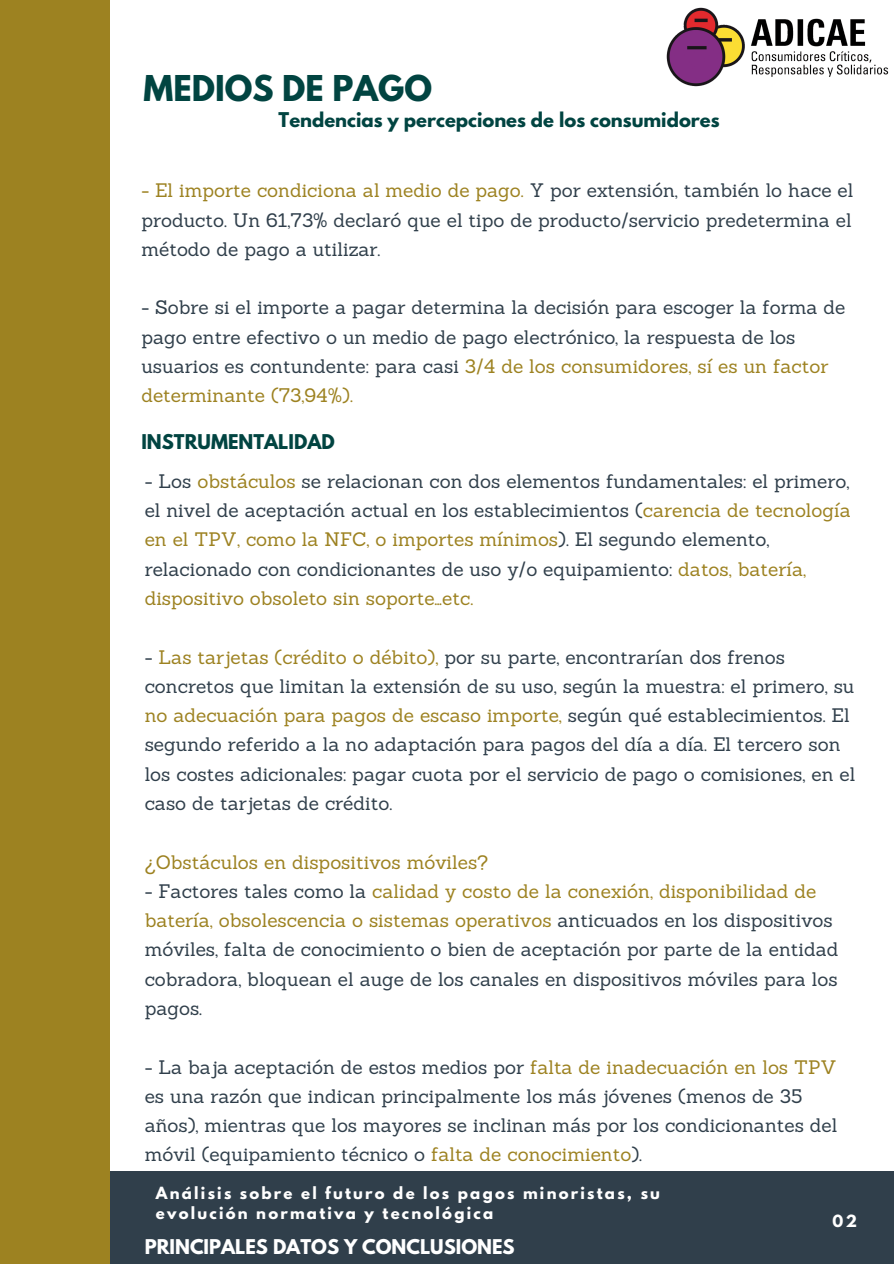
<style>
.page{position:relative;width:894px;height:1264px;background:#fff}
.page>*{position:absolute;margin:0;border:0;box-sizing:border-box;transform-origin:0 0}
.t1{font:700 31.5px "League Spartan";color:#014441}
.t2{font:19.05px/29.2px "Sanchez";color:#303f4b}
.t3{font:19.05px "Sanchez";color:#9d8221}
.t4{font:700 18px "League Spartan";color:#014441}
.t5{font:700 18px "League Spartan";color:#fff}
.t6{font:700 14.85px/19.2px "League Spartan";letter-spacing:.15em;color:#fff}
.s1{color:#9d8221}
</style>
<div class="page">
<div style="left:0;top:1171px;width:893px;height:92px;background:#303f4b"></div>
<div style="left:0;top:0;width:109px;height:1263px;background:#9d8221"></div>
<img style="left:666px;top:7px;width:223px;height:80px">
<h1 class="t1" style="left:143px;top:72px;width:290px">MEDIOS DE PAGO</h1>
<p class="t4" style="left:278px;top:111px;width:442px">Tendencias y percepciones de los consumidores</p>
<p class="t2" style="left:141px;top:176px;width:713px;text-align:justify"><span class="s1">- El importe condiciona al medio de pago.</span> Y por extensión, también lo hace el producto. Un 61,73% declaró que el tipo de producto/servicio predetermina el método de pago a utilizar.</p>
<p class="t2" style="left:141px;top:293px;width:705px">- Sobre si el importe a pagar determina la decisión para escoger la forma de pago entre efectivo o un medio de pago electrónico, la respuesta de los usuarios es contundente: para casi <span class="s1">3/4 de los consumidores, sí es un factor determinante (73,94%).</span></p>
<p class="t4" style="left:141px;top:432px;width:195px">INSTRUMENTALIDAD</p>
<p class="t2" style="left:145px;top:466px;width:707px">- Los <span class="s1">obstáculos</span> se relacionan con dos elementos fundamentales: el primero, el nivel de aceptación actual en los establecimientos (<span class="s1">carencia de tecnología en el TPV, como la NFC, o importes mínimos</span>). El segundo elemento, relacionado con condicionantes de uso y/o equipamiento: <span class="s1">datos, batería, dispositivo obsoleto sin soporte…etc.</span></p>
<p class="t2" style="left:145px;top:642px;width:712px">- <span class="s1">Las tarjetas (crédito o débito),</span> por su parte, encontrarían dos frenos concretos que limitan la extensión de su uso, según la muestra: el primero, su <span class="s1">no adecuación para pagos de escaso importe,</span> según qué establecimientos. El segundo referido a la no adaptación para pagos del día a día. El tercero son los costes adicionales: pagar cuota por el servicio de pago o comisiones, en el caso de tarjetas de crédito.</p>
<p class="t3" style="left:145px;top:849px;width:345px">¿Obstáculos en dispositivos móviles?</p>
<p class="t2" style="left:145px;top:876px;width:695px">- Factores tales como la <span class="s1">calidad y costo de la conexión, disponibilidad de batería, obsolescencia o sistemas operativos</span> anticuados en los dispositivos móviles, falta de conocimiento o bien de aceptación por parte de la entidad cobradora, bloquean el auge de los canales en dispositivos móviles para los pagos.</p>
<p class="t2" style="left:145px;top:1052px;width:694px">- La baja aceptación de estos medios por <span class="s1">falta de inadecuación en los TPV </span>es una razón que indican principalmente los más jóvenes (menos de 35 años), mientras que los mayores se inclinan más por los condicionantes del móvil (equipamiento técnico o <span class="s1">falta de conocimiento</span>).</p>
<p class="t6" style="left:156px;top:1185px;width:505px">Análisis sobre el futuro de los pagos minoristas, su evolución normativa y tecnológica</p>
<p class="t5" style="left:145px;top:1238px;width:371px">PRINCIPALES DATOS Y CONCLUSIONES</p>
<p class="t6" style="left:832px;top:1213px;width:26px">02</p>
</div>
